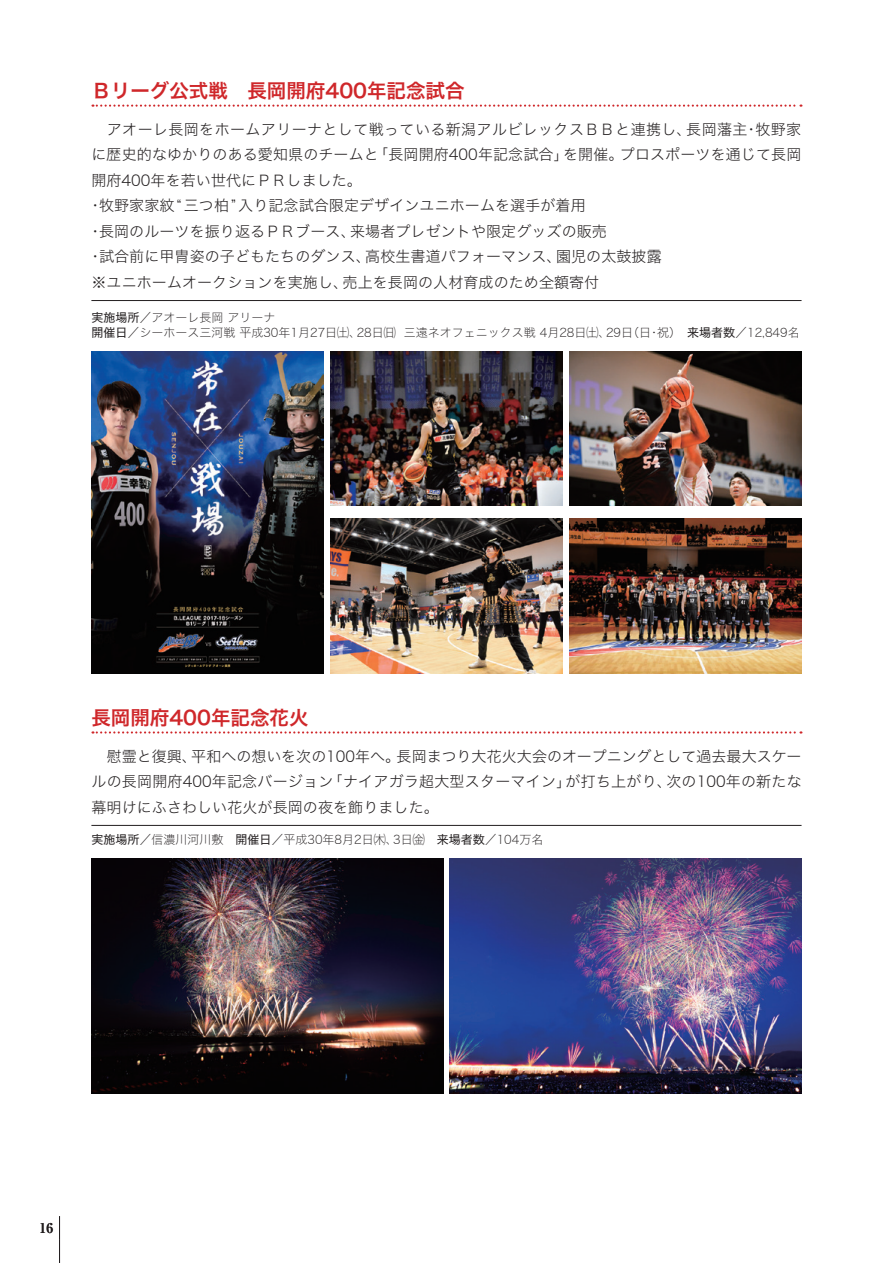
<style>
.page{position:relative;width:893px;height:1263px;background:#fff}
.page>*{position:absolute;margin:0;border:0;box-sizing:border-box;transform-origin:0 0}
.t1{font:19.5px "Hiragino Sans W6";color:#cf272a}
.t2{font:15px/25.5px "Hiragino Sans W2";letter-spacing:.005em;color:#231f20}
.t3{font:700 13.5px "Ryumin Pr 6";color:#231f20}
.t4{font:12px/15px "Hiragino Sans W1";color:#231f20}
.s1{font-family:"Hiragino Sans W4"}
</style>
<div class="page">
<svg style="left:92px;top:105px;width:709px;height:2px"></svg>
<hr style="left:91px;top:300px;width:710px;height:1px;background:#231f20">
<svg style="left:92px;top:731px;width:709px;height:2px"></svg>
<hr style="left:91px;top:825px;width:710px;height:1px;background:#231f20">
<img style="left:91px;top:351px;width:233px;height:323px">
<img style="left:569px;top:351px;width:232px;height:155px">
<img style="left:330px;top:351px;width:233px;height:155px">
<img style="left:330px;top:519px;width:233px;height:154px">
<img style="left:569px;top:519px;width:232px;height:154px">
<img style="left:91px;top:858px;width:353px;height:235px">
<img style="left:449px;top:858px;width:352px;height:235px">
<svg style="left:59px;top:1216px;width:1px;height:47px"></svg>
<h1 class="t1" style="left:91px;top:73px;width:375px">Ｂリーグ公式戦　長岡開府400年記念試合</h1>
<p class="t2" style="left:88px;top:115px;width:715px">　アオーレ長岡をホームアリーナとして戦っている新潟アルビレックスＢＢと連携し、長岡藩主・牧野家に歴史的なゆかりのある愛知県のチームと「長岡開府400年記念試合」を開催。プロスポーツを通じて長岡開府400年を若い世代にＰＲしました。<br>・牧野家家紋“三つ柏”入り記念試合限定デザインユニホームを選手が着用<br>・長岡のルーツを振り返るＰＲブース、来場者プレゼントや限定グッズの販売<br>・試合前に甲冑姿の子どもたちのダンス、高校生書道パフォーマンス、園児の太鼓披露<br>※ユニホームオークションを実施し、売上を長岡の人材育成のため全額寄付</p>
<p class="t4" style="left:91px;top:309px;width:710px"><span class="s1">実施場所</span>／アオーレ長岡 アリーナ　<br><span class="s1">開催日</span>／シーホース三河戦 平成30年1月27日㈯、28日㈰ 三遠ネオフェニックス戦 4月28日㈯、29日（日・祝）　<span class="s1">来場者数</span>／12,849名</p>
<h1 class="t1" style="left:91px;top:700px;width:219px">長岡開府400年記念花火</h1>
<p class="t2" style="left:91px;top:742px;width:712px;text-align:justify;text-indent:15px">慰霊と復興、平和への想いを次の100年へ。長岡まつり大花火大会のオープニングとして過去最大スケールの長岡開府400年記念バージョン「ナイアガラ超大型スターマイン」が打ち上がり、次の100年の新たな幕明けにふさわしい花火が長岡の夜を飾りました。</p>
<p class="t4" style="left:91px;top:831px;width:453px"><span class="s1">実施場所</span>／信濃川河川敷　<span class="s1">開催日</span>／平成30年8月2日㈭、3日㈮ <span class="s1">来場者数</span>／104万名</p>
<p class="t3" style="left:40px;top:1217px;width:15px">16</p>
</div>
